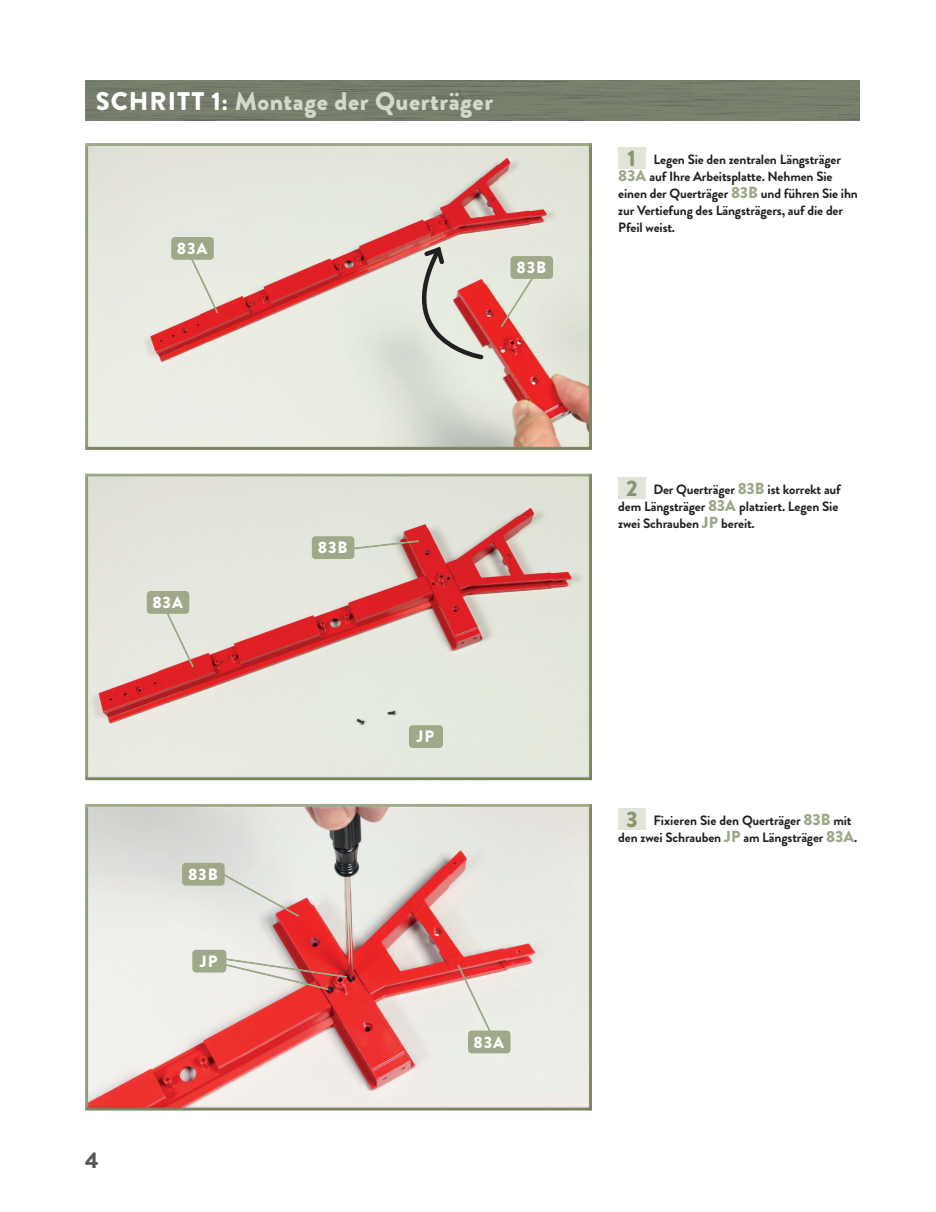
<style>
.page{position:relative;width:936px;height:1212px;background:#fff}
.page>*{position:absolute;margin:0;border:0;box-sizing:border-box;transform-origin:0 0}
.t1{font:900 25.5px "Brandon Grotesque";letter-spacing:.02em;color:#d4d9ca}
.t2{font:900 22.5px "Brandon Grotesque";color:#57585a}
.t3{font:900 16.5px "Brandon Grotesque";letter-spacing:.055em;color:#fff}
.t4{font:700 13.5px/17px "Brandon Grotesque";letter-spacing:-.01em;color:#231f20}
.s1{color:#fff}
.s2{font-weight:900;font-size:22.5px;color:#87966f}
.s3{font-weight:900;font-size:16.05px;color:#9da988}
</style>
<div class="page">
<img style="left:85px;top:81px;width:774px;height:39px">
<div style="left:618px;top:147px;width:27px;height:22px;background:#e1e5d9"></div>
<div style="left:85px;top:143px;width:508px;height:307px;background:#231f20;opacity:.15"></div>
<svg style="left:498px;top:273px;width:38px;height:56px"></svg>
<div style="left:511px;top:257px;width:41px;height:21px;background:#9da988;border-radius:3px"></div>
<div style="left:510px;top:256px;width:43px;height:23px;border:2px solid #9da988;border-radius:3px"></div>
<div style="left:618px;top:478px;width:27px;height:21px;background:#e1e5d9"></div>
<div style="left:85px;top:473px;width:508px;height:308px;background:#231f20;opacity:.15"></div>
<div style="left:618px;top:808px;width:27px;height:21px;background:#e1e5d9"></div>
<div style="left:85px;top:803px;width:508px;height:308px;background:#231f20;opacity:.15"></div>
<svg style="left:389px;top:244px;width:96px;height:118px"></svg>
<div style="left:409px;top:726px;width:33px;height:21px;background:#9da988;border-radius:3px"></div>
<div style="left:409px;top:725px;width:34px;height:23px;border:2px solid #9da988;border-radius:3px"></div>
<svg style="left:185px;top:247px;width:35px;height:69px"></svg>
<div style="left:172px;top:238px;width:41px;height:21px;background:#9da988;border-radius:3px"></div>
<div style="left:171px;top:237px;width:43px;height:23px;border:2px solid #9da988;border-radius:3px"></div>
<svg style="left:354px;top:538px;width:68px;height:13px"></svg>
<div style="left:312px;top:537px;width:41px;height:21px;background:#9da988;border-radius:3px"></div>
<div style="left:312px;top:536px;width:42px;height:23px;border:2px solid #9da988;border-radius:3px"></div>
<svg style="left:161px;top:601px;width:34px;height:69px"></svg>
<div style="left:147px;top:592px;width:41px;height:21px;background:#9da988;border-radius:3px"></div>
<div style="left:147px;top:591px;width:42px;height:23px;border:2px solid #9da988;border-radius:3px"></div>
<svg style="left:217px;top:869px;width:85px;height:50px"></svg>
<div style="left:183px;top:863px;width:41px;height:22px;background:#9da988;border-radius:3px"></div>
<div style="left:182px;top:863px;width:43px;height:22px;border:2px solid #9da988;border-radius:3px"></div>
<svg style="left:454px;top:961px;width:46px;height:89px"></svg>
<div style="left:468px;top:1031px;width:41px;height:21px;background:#9da988;border-radius:3px"></div>
<div style="left:468px;top:1030px;width:42px;height:23px;border:2px solid #9da988;border-radius:3px"></div>
<svg style="left:212px;top:955px;width:138px;height:37px"></svg>
<div style="left:193px;top:950px;width:32px;height:22px;background:#9da988;border-radius:3px"></div>
<div style="left:192px;top:950px;width:34px;height:22px;border:2px solid #9da988;border-radius:3px"></div>
<h1 class="t1" style="left:96px;top:83px;width:399px"><span class="s1">SCHRITT 1:</span> Montage der Querträger</h1>
<p class="t3" style="left:177px;top:237px;width:32px">83A</p>
<p class="t3" style="left:516px;top:256px;width:31px">83B</p>
<p class="t4" style="left:618px;top:151px;width:241px;text-indent:9px"><span class="s2">1</span> Legen Sie den zentralen Längsträger <span class="s3">83A</span> auf Ihre Arbeitsplatte. Nehmen Sie einen der Querträger <span class="s3">83B</span> und führen Sie ihn zur Vertiefung des Längsträgers, auf die der Pfeil weist.</p>
<p class="t3" style="left:152px;top:591px;width:32px">83A</p>
<h2 class="t2" style="left:85px;top:1144px;width:15px">4</h2>
<p class="t3" style="left:188px;top:863px;width:31px">83B</p>
<p class="t3" style="left:200px;top:949px;width:19px">JP</p>
<p class="t3" style="left:318px;top:536px;width:31px">83B</p>
<p class="t3" style="left:416px;top:725px;width:19px">JP</p>
<p class="t3" style="left:473px;top:1030px;width:32px">83A</p>
<p class="t4" style="left:618px;top:481px;width:224px;text-indent:8px"><span class="s2">2</span> Der Querträger <span class="s3">83B</span> ist korrekt auf dem Längsträger <span class="s3">83A</span> platziert. Legen Sie zwei Schrauben <span class="s3">JP</span> bereit.</p>
<p class="t4" style="left:618px;top:812px;width:240px;text-align:center"><span class="s2">3</span> Fixieren Sie den Querträger <span class="s3">83B</span> mit den zwei Schrauben <span class="s3">JP</span> am Längsträger <span class="s3">83A</span>.</p>
</div>
